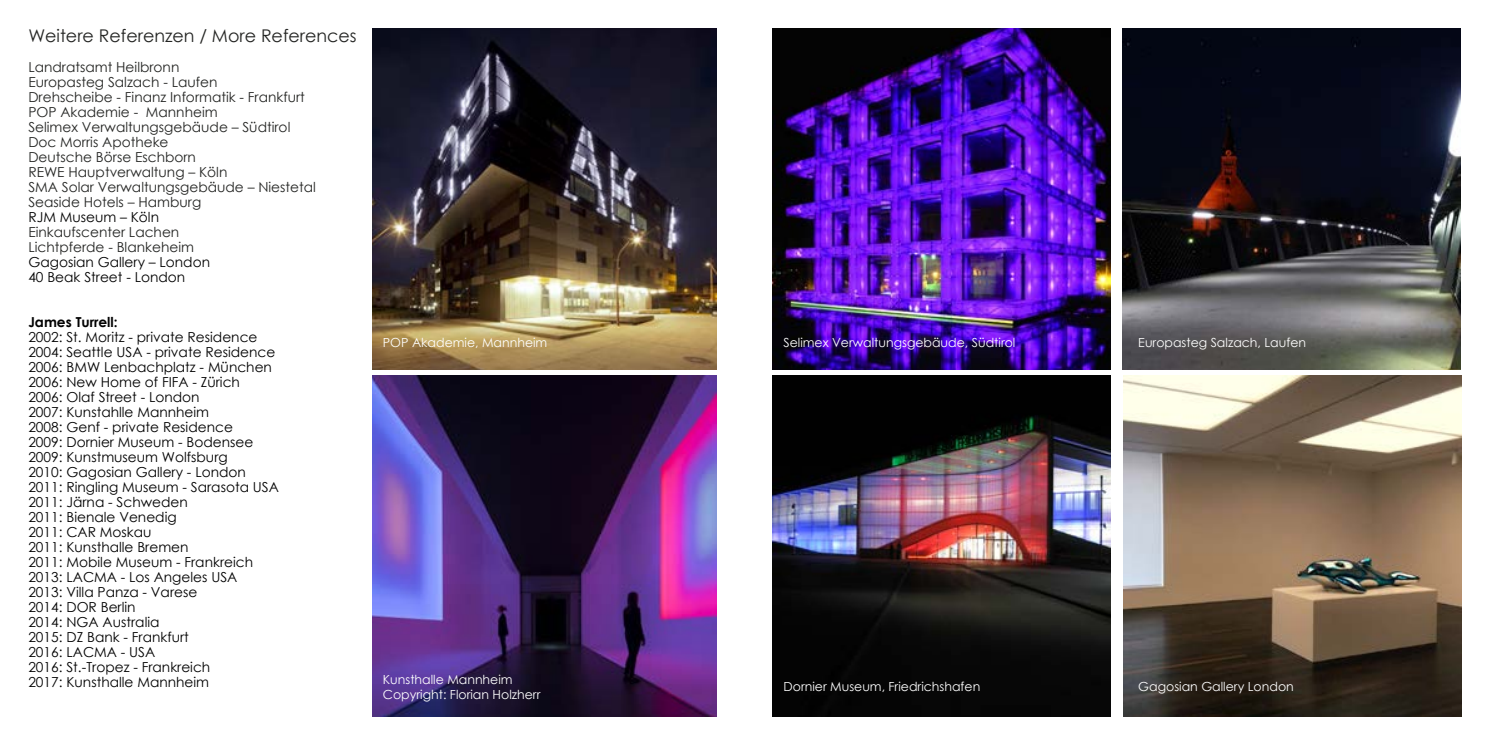
<style>
.page{position:relative;width:1489px;height:745px;background:#fff}
.page>*{position:absolute;margin:0;border:0;box-sizing:border-box;transform-origin:0 0}
.t1{font:17.5px "Century Gothic";color:#242523}
.t2{font:13.75px/15px "Century Gothic";color:#000}
.t3{font:13.75px/15px "Century Gothic";color:#242523}
.t4{font:700 13.75px "Century Gothic";color:#000}
.t5{font:12.5px/15px "Century Gothic";color:#fff}
</style>
<div class="page">
<img style="left:772px;top:28px;width:338px;height:341px">
<img style="left:1122px;top:28px;width:338px;height:341px">
<img style="left:772px;top:375px;width:338px;height:341px">
<img style="left:1123px;top:375px;width:338px;height:341px">
<img style="left:372px;top:28px;width:344px;height:341px">
<img style="left:372px;top:375px;width:344px;height:341px">
<p class="t1" style="left:28px;top:23px;width:330px">Weitere Referenzen / More References</p>
<p class="t3" style="left:28px;top:59px;width:289px">Landratsamt Heilbronn<br>Europasteg Salzach - Laufen<br>Drehscheibe - Finanz Informatik - Frankfurt<br>POP Akademie - Mannheim<br>Selimex Verwaltungsgebäude – Südtirol<br>Doc Morris Apotheke<br>Deutsche Börse Eschborn<br>REWE Hauptverwaltung – Köln<br>SMA Solar Verwaltungsgebäude – Niestetal<br>Seaside Hotels – Hamburg</p>
<p class="t2" style="left:28px;top:209px;width:132px">RJM Museum – Köln</p>
<p class="t3" style="left:28px;top:224px;width:167px">Einkaufscenter Lachen<br>Lichtpferde - Blankeheim</p>
<p class="t2" style="left:28px;top:254px;width:183px">Gagosian Gallery – London<br>40 Beak Street - London</p>
<p class="t4" style="left:28px;top:311px;width:91px">James Turrell:</p>
<p class="t2" style="left:28px;top:329px;width:252px">2002: St. Moritz - private Residence<br>2004: Seattle USA - private Residence<br>2006: BMW Lenbachplatz - München<br>2006: New Home of FIFA - Zürich<br>2006: Olaf Street - London<br>2007: Kunstahlle Mannheim<br>2008: Genf - private Residence<br>2009: Dornier Museum - Bodensee<br>2009: Kunstmuseum Wolfsburg<br>2010: Gagosian Gallery - London<br>2011: Ringling Museum - Sarasota USA<br>2011: Järna - Schweden<br>2011: Bienale Venedig<br>2011: CAR Moskau<br>2011: Kunsthalle Bremen<br>2011: Mobile Museum - Frankreich<br>2013: LACMA - Los Angeles USA<br>2013: Villa Panza - Varese<br>2014: DOR Berlin<br>2014: NGA Australia<br>2015: DZ Bank - Frankfurt<br>2016: LACMA - USA<br>2016: St.-Tropez - Frankreich<br>2017: Kunsthalle Mannheim</p>
<p class="t5" style="left:383px;top:334px;width:166px">POP Akademie, Mannheim</p>
<p class="t5" style="left:783px;top:334px;width:233px">Selimex Verwaltungsgebäude, Südtirol</p>
<p class="t5" style="left:1138px;top:334px;width:169px">Europasteg Salzach, Laufen</p>
<p class="t5" style="left:383px;top:671px;width:159px">Kunsthalle Mannheim<br>Copyright: Florian Holzherr</p>
<p class="t5" style="left:783px;top:677px;width:198px">Dornier Museum, Friedrichshafen</p>
<p class="t5" style="left:1138px;top:677px;width:157px">Gagosian Gallery London</p>
</div>
